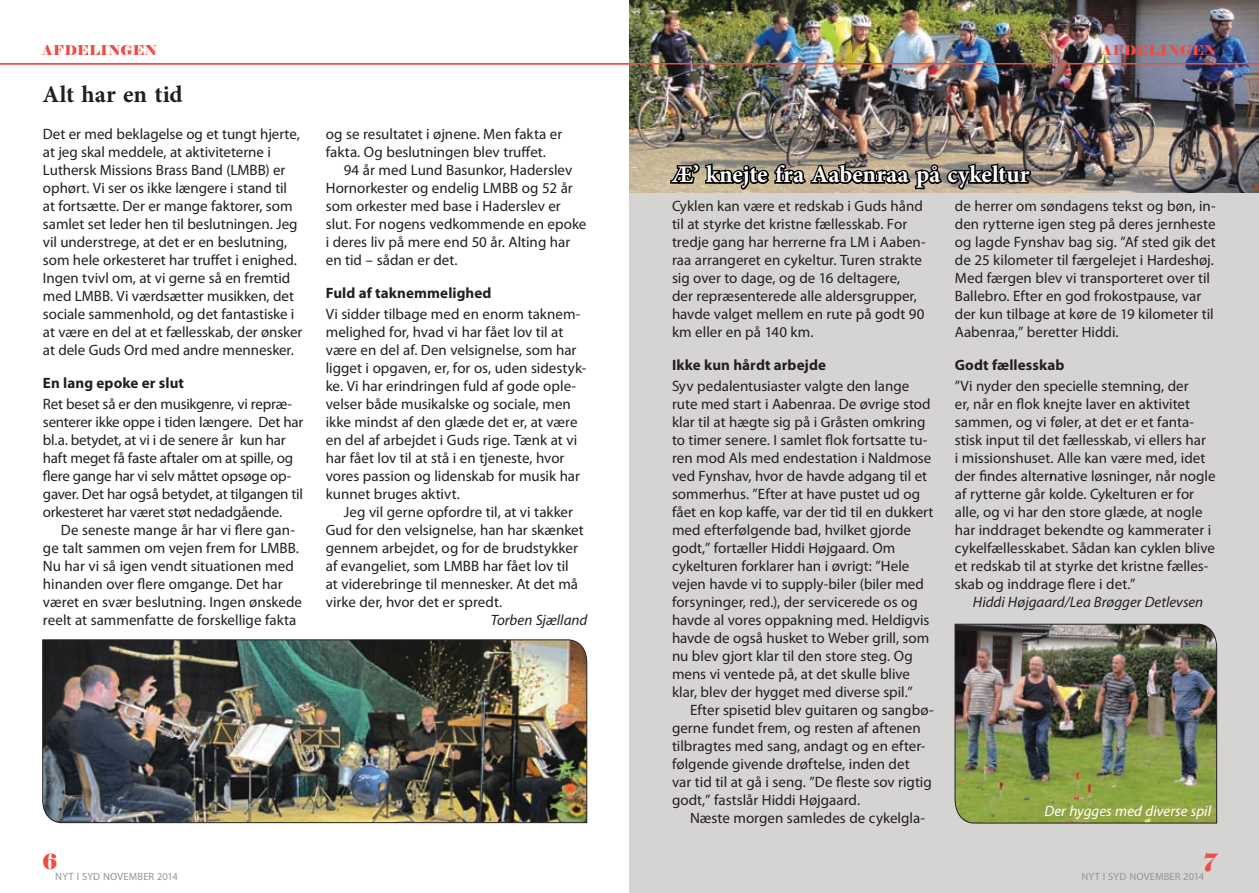
<style>
.page{position:relative;width:1259px;height:893px;background:#fff}
.page>*{position:absolute;margin:0;border:0;box-sizing:border-box;transform-origin:0 0}
.t1{font:700 24px "Minion Pro";color:#fff}
.t2{font:700 24px "Minion Pro";letter-spacing:-.005em;color:#231f20}
.t3{font:21px "Elephant";color:#ef4d44}
.t4{font:15px/18px "Myriad Pro";color:#231f20}
.t5{font:700 15px "Myriad Pro";letter-spacing:.005em;color:#231f20}
.t6{font:italic 15px "Myriad Pro";color:#231f20}
.t7{font:italic 15px "Myriad Pro";color:#fff}
.t8{font:13.5px "Elephant";letter-spacing:.03em;color:#ef4d44}
.t9{font:10.5px "Myriad Pro";letter-spacing:.015em;color:#939598}
</style>
<div class="page">
<hr style="left:0;top:63px;width:629px;height:2px;background:#ef4d44">
<div style="left:629px;top:128px;width:630px;height:765px;background:#d6d4d3"></div>
<img style="left:629px;top:0;width:630px;height:192px">
<hr style="left:0;top:63px;width:1259px;height:1px;background:#ef4d44">
<svg style="left:668px;top:152px;width:365px;height:39px;background:#7a7161"></svg>
<img style="left:954px;top:624px;width:263px;height:199px">
<img style="left:42px;top:639px;width:545px;height:184px">
<p class="t8" style="left:42px;top:42px;width:116px">AFDELINGEN</p>
<p class="t8" style="left:1101px;top:42px;width:116px">AFDELINGEN</p>
<h1 class="t2" style="left:43px;top:78px;width:142px">Alt har en tid</h1>
<p class="t4" style="left:43px;top:125px;width:261px">Det er med beklagelse og et tungt hjerte, at jeg skal meddele, at aktiviteterne i Luthersk Missions Brass Band (LMBB) er ophørt. Vi ser os ikke længere i stand til at fortsætte. Der er mange faktorer, som samlet set leder hen til beslutningen. Jeg vil understrege, at det er en beslutning, som hele orkesteret har truffet i enighed.<br>Ingen tvivl om, at vi gerne så en fremtid med LMBB. Vi værdsætter musikken, det sociale sammenhold, og det fantastiske i at være en del at et fællesskab, der ønsker at dele Guds Ord med andre mennesker.</p>
<p class="t5" style="left:43px;top:373px;width:143px">En lang epoke er slut</p>
<p class="t4" style="left:43px;top:395px;width:262px">Ret beset så er den musikgenre, vi repræ&shy;senterer ikke oppe i tiden længere. Det har bl.a. betydet, at vi i de senere år kun har haft meget få faste aftaler om at spille, og flere gange har vi selv måttet opsøge op&shy;gaver. Det har også betydet, at tilgangen til orkesteret har været støt nedadgående.</p>
<p class="t4" style="left:43px;top:521px;width:261px;text-indent:18px">De seneste mange år har vi flere gan&shy;ge talt sammen om vejen frem for LMBB.<br>Nu har vi så igen vendt situationen med hinanden over flere omgange. Det har været en svær beslutning. Ingen ønskede reelt at sammenfatte de forskellige fakta</p>
<p class="t4" style="left:326px;top:125px;width:238px">og se resultatet i øjnene. Men fakta er fakta. Og beslutningen blev truffet.</p>
<p class="t4" style="left:326px;top:161px;width:262px;text-indent:18px">94 år med Lund Basunkor, Haderslev Hornorkester og endelig LMBB og 52 år som orkester med base i Haderslev er slut. For nogens vedkommende en epoke i deres liv på mere end 50 år. Alting har en tid – sådan er det.</p>
<p class="t5" style="left:326px;top:283px;width:167px">Fuld af taknemmelighed</p>
<p class="t4" style="left:326px;top:305px;width:262px">Vi sidder tilbage med en enorm taknem&shy;melighed for, hvad vi har fået lov til at være en del af. Den velsignelse, som har ligget i opgaven, er, for os, uden sidestyk&shy;ke. Vi har erindringen fuld af gode ople&shy;velser både musikalske og sociale, men ikke mindst af den glæde det er, at være en del af arbejdet i Guds rige. Tænk at vi har fået lov til at stå i en tjeneste, hvor vores passion og lidenskab for musik har kunnet bruges aktivt.</p>
<p class="t4" style="left:326px;top:503px;width:259px;text-indent:18px">Jeg vil gerne opfordre til, at vi takker Gud for den velsignelse, han har skænket gennem arbejdet, og for de brudstykker af evangeliet, som LMBB har fået lov til at viderebringe til mennesker. At det må virke der, hvor det er spredt.</p>
<p class="t6" style="left:491px;top:611px;width:98px">Torben Sjælland</p>
<h2 class="t3" style="left:43px;top:848px;width:16px">6</h2>
<p class="t9" style="left:55px;top:870px;width:124px">NYT I SYD NOVEMBER 2014</p>
<h1 class="t1" style="left:672px;top:158px;width:359px">Æ’ knejte fra Aabenraa på cykeltur</h1>
<p class="t4" style="left:672px;top:197px;width:255px">Cyklen kan være et redskab i Guds hånd til at styrke det kristne fællesskab. For tredje gang har herrerne fra LM i Aaben&shy;raa arrangeret en cykeltur. Turen strakte sig over to dage, og de 16 deltagere,<br>der repræsenterede alle aldersgrupper, havde valget mellem en rute på godt 90 km eller en på 140 km.</p>
<p class="t5" style="left:672px;top:355px;width:156px">Ikke kun hårdt arbejde</p>
<p class="t4" style="left:672px;top:377px;width:263px">Syv pedalentusiaster valgte den lange rute med start i Aabenraa. De øvrige stod klar til at hægte sig på i Gråsten omkring to timer senere. I samlet flok fortsatte tu&shy;ren mod Als med endestation i Naldmose ved Fynshav, hvor de havde adgang til et sommerhus. ”Efter at have pustet ud og fået en kop kaffe, var der tid til en dukkert med efterfølgende bad, hvilket gjorde godt,” fortæller Hiddi Højgaard. Om cykelturen forklarer han i øvrigt: ”Hele vejen havde vi to supply-biler (biler med forsyninger, red.), der servicerede os og havde al vores oppakning med. Heldigvis havde de også husket to Weber grill, som nu blev gjort klar til den store steg. Og mens vi ventede på, at det skulle blive klar, blev der hygget med diverse spil.”</p>
<p class="t4" style="left:672px;top:701px;width:263px;text-indent:18px">Efter spisetid blev guitaren og sangbø&shy;gerne fundet frem, og resten af aftenen tilbragtes med sang, andagt og en efter&shy;følgende givende drøftelse, inden det<br>var tid til at gå i seng. ”De fleste sov rigtig godt,” fastslår Hiddi Højgaard.</p>
<p class="t4" style="left:690px;top:809px;width:237px">Næste morgen samledes de cykelgla-</p>
<p class="t4" style="left:955px;top:197px;width:262px">de herrer om søndagens tekst og bøn, in&shy;den rytterne igen steg på deres jernheste og lagde Fynshav bag sig. ”Af sted gik det de 25 kilometer til færgelejet i Hardeshøj.<br>Med færgen blev vi transporteret over til Ballebro. Efter en god frokostpause, var der kun tilbage at køre de 19 kilometer til Aabenraa,” beretter Hiddi.</p>
<p class="t5" style="left:955px;top:355px;width:111px">Godt fællesskab</p>
<p class="t4" style="left:955px;top:377px;width:262px">”Vi nyder den specielle stemning, der<br>er, når en flok knejte laver en aktivitet sammen, og vi føler, at det er et fanta&shy;stisk input til det fællesskab, vi ellers har<br>i missionshuset. Alle kan være med, idet der findes alternative løsninger, når nogle af rytterne går kolde. Cykelturen er for alle, og vi har den store glæde, at nogle har inddraget bekendte og kammerater i cykelfællesskabet. Sådan kan cyklen blive et redskab til at styrke det kristne fælles&shy;skab og inddrage flere i det.”</p>
<p class="t6" style="left:973px;top:593px;width:232px">Hiddi Højgaard/Lea Brøgger Detlevsen</p>
<p class="t7" style="left:1044px;top:802px;width:168px">Der hygges med diverse spil</p>
<h2 class="t3" style="left:1203px;top:848px;width:15px">7</h2>
<p class="t9" style="left:1081px;top:870px;width:124px">NYT I SYD NOVEMBER 2014</p>
</div>
